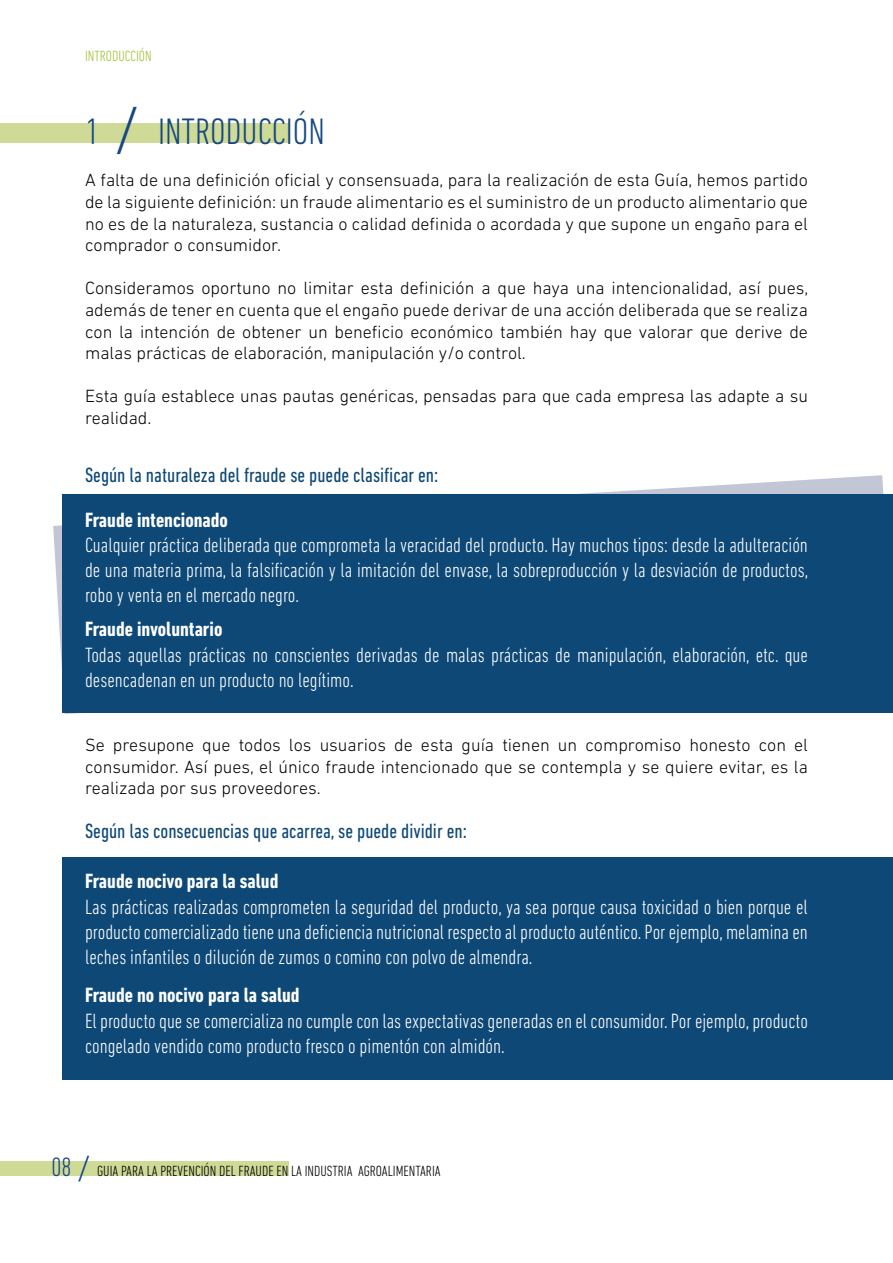
<style>
.page{position:relative;width:893px;height:1263px;background:#fff}
.page>*{position:absolute;margin:0;border:0;box-sizing:border-box;transform-origin:0 0}
.t1{font:300 condensed 37.5px "DIN Next LT Pro";color:#164882}
.t2{font:300 condensed 21px/25.2px "DIN Next LT Pro";color:#fff;text-align:justify}
.t3{font:condensed 21px "DIN Next LT Pro";color:#0d4877}
.t4{font:700 condensed 21px "DIN Next LT Pro";color:#fff}
.t5{font:300 18px/21.6px "DIN Next LT Pro";color:#000;text-align:justify}
.t6{font:300 condensed 15px "DIN Next LT Pro";color:#000}
.t7{font:300 condensed 15px "DIN Next LT Pro";color:#a4c039}
.s1{font-family:"Georgia";font-weight:400;font-stretch:normal;font-size:49.5px}
.s2{font-size:27px;color:#164882}
.s3{font-family:"Georgia";font-weight:400;font-stretch:normal;font-size:27px;color:#164882}
</style>
<div class="page">
<svg style="left:53px;top:475px;width:840px;height:239px"></svg>
<div style="left:0;top:123px;width:289px;height:19px;background:#cfda97"></div>
<div style="left:62px;top:494px;width:831px;height:218px;background:#0d4877"></div>
<div style="left:62px;top:857px;width:831px;height:223px;background:#0d4877"></div>
<div style="left:0;top:1161px;width:289px;height:15px;background:#cfda97"></div>
<p class="t7" style="left:85px;top:47px;width:68px">INTRODUCCIÓN</p>
<h1 class="t1" style="left:85px;top:110px;width:241px">1 <span class="s1">/</span> INTRODUCCIÓN</h1>
<p class="t5" style="left:85px;top:169px;width:724px">A falta de una definición oficial y consensuada, para la realización de esta Guía, hemos partido de la siguiente definición: un fraude alimentario es el suministro de un producto alimentario que no es de la naturaleza, sustancia o calidad definida o acordada y que supone un engaño para el comprador o consumidor.</p>
<p class="t5" style="left:85px;top:277px;width:725px">Consideramos oportuno no limitar esta definición a que haya una intencionalidad, así pues, además de tener en cuenta que el engaño puede derivar de una acción deliberada que se realiza con la intención de obtener un beneficio económico también hay que valorar que derive de malas prácticas de elaboración, manipulación y/o control.</p>
<p class="t5" style="left:85px;top:385px;width:724px">Esta guía establece unas pautas genéricas, pensadas para que cada empresa las adapte a su realidad.</p>
<p class="t3" style="left:85px;top:463px;width:355px">Según la naturaleza del fraude se puede clasificar en:</p>
<p class="t4" style="left:85px;top:507px;width:144px">Fraude intencionado</p>
<p class="t2" style="left:85px;top:532px;width:725px">Cualquier práctica deliberada que comprometa la veracidad del producto. Hay muchos tipos: desde la adulteración de una materia prima, la falsificación y la imitación del envase, la sobreproducción y la desviación de productos, robo y venta en el mercado negro.</p>
<p class="t4" style="left:85px;top:617px;width:139px">Fraude involuntario</p>
<p class="t2" style="left:85px;top:642px;width:724px">Todas aquellas prácticas no conscientes derivadas de malas prácticas de manipulación, elaboración, etc. que desencadenan en un producto no legítimo.</p>
<p class="t5" style="left:85px;top:734px;width:724px">Se presupone que todos los usuarios de esta guía tienen un compromiso honesto con el consumidor. Así pues, el único fraude intencionado que se contempla y se quiere evitar, es la realizada por sus proveedores.</p>
<p class="t3" style="left:85px;top:819px;width:383px">Según las consecuencias que acarrea, se puede dividir en:</p>
<p class="t4" style="left:85px;top:869px;width:195px">Fraude nocivo para la salud</p>
<p class="t2" style="left:85px;top:894px;width:724px">Las prácticas realizadas comprometen la seguridad del producto, ya sea porque causa toxicidad o bien porque el producto comercializado tiene una deficiencia nutricional respecto al producto auténtico. Por ejemplo, melamina en leches infantiles o dilución de zumos o comino con polvo de almendra.</p>
<p class="t4" style="left:85px;top:983px;width:216px">Fraude no nocivo para la salud</p>
<p class="t2" style="left:85px;top:1008px;width:724px">El producto que se comercializa no cumple con las expectativas generadas en el consumidor. Por ejemplo, producto congelado vendido como producto fresco o pimentón con almidón.</p>
<p class="t6" style="left:51px;top:1162px;width:391px"><span class="s2">08</span> <span class="s3">/</span> GUIA PARA LA PREVENCIÓN DEL FRAUDE EN LA INDUSTRIA AGROALIMENTARIA</p>
</div>
